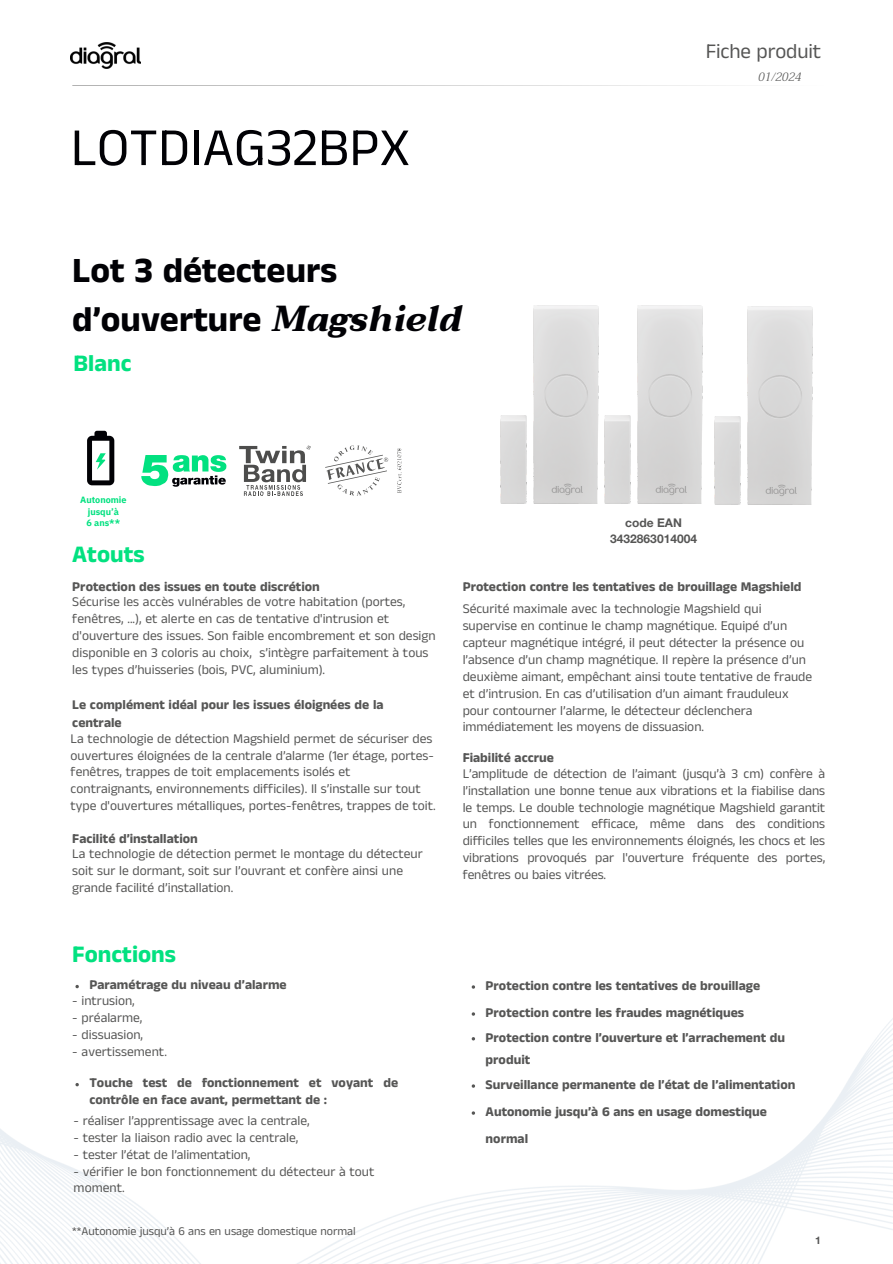
<style>
.page{position:relative;width:893px;height:1264px;background:#fff}
.page>*{position:absolute;margin:0;border:0;box-sizing:border-box;transform-origin:0 0}
.t1{font:54px "Anek Gurmukhi";color:#010105}
.t2{font:700 36px/49.5px "Anek Gurmukhi";color:#010105}
.t3{font:700 24px "Anek Gurmukhi";color:#02e180}
.t4{font:21px "Anek Gurmukhi";letter-spacing:-.005em;color:#565655}
.t5{font:13.5px/16.8px "Anek Gurmukhi";color:#565655}
.t6{font:700 13.5px/16.8px "Anek Gurmukhi";color:#565655}
.t7{font:12px "Anek Gurmukhi";letter-spacing:-.005em;color:#565655}
.t8{font:700 12px/16px "Helvetica Neue LTW1 G";color:#565655;text-align:center}
.t9{font:italic 300 12px "Taviraj";color:#565655}
.t10{font:700 10.5px "Helvetica Neue LTW1 G";color:#565655}
.t11{font:700 9px/11.2px "IBM Plex Sans";color:#02e180;text-align:center}
.s1{font-family:"Taviraj";font-style:italic}
</style>
<div class="page">
<hr style="left:72px;top:85px;width:757px;height:1px;background:#565655">
<img style="left:0;top:1015px;width:892px;height:248px">
<svg style="left:87px;top:431px;width:28px;height:55px"></svg>
<svg style="left:141px;top:455px;width:85px;height:31px"></svg>
<svg style="left:239px;top:445px;width:71px;height:51px"></svg>
<svg style="left:325px;top:445px;width:63px;height:50px"></svg>
<svg style="left:397px;top:448px;width:5px;height:45px"></svg>
<img style="left:71px;top:42px;width:69px;height:26px">
<img style="left:500px;top:305px;width:98px;height:198px">
<svg style="left:75px;top:1082px;width:4px;height:4px"></svg>
<svg style="left:471px;top:1037px;width:4px;height:3px"></svg>
<svg style="left:471px;top:1084px;width:4px;height:3px"></svg>
<svg style="left:471px;top:1111px;width:4px;height:3px"></svg>
<svg style="left:75px;top:984px;width:4px;height:4px"></svg>
<img style="left:604px;top:305px;width:98px;height:198px">
<img style="left:714px;top:306px;width:98px;height:198px">
<p class="t4" style="left:705px;top:42px;width:117px">Fiche produit</p>
<p class="t1" style="left:71px;top:125px;width:341px">LOTDIAG32BPX</p>
<p class="t2" style="left:72px;top:251px;width:391px">Lot 3 détecteurs d’ouverture <span class="s1">Magshield</span></p>
<h5 class="t3" style="left:74px;top:352px;width:59px">Blanc</h5>
<h6 class="t11" style="left:80px;top:494px;width:48px">Autonomie jusqu’à</h6>
<h6 class="t11" style="left:87px;top:517px;width:35px">6 ans**</h6>
<h3 class="t3" style="left:72px;top:544px;width:74px">Atouts</h3>
<h6 class="t9" style="left:758px;top:69px;width:45px">01/2024</h6>
<h6 class="t8" style="left:610px;top:516px;width:88px">code EAN<br>3432863014004</h6>
<h5 class="t6" style="left:72px;top:580px;width:249px">Protection des issues en toute discrétion</h5>
<h6 class="t6" style="left:462px;top:580px;width:340px">Protection contre les tentatives de brouillage Magshield</h6>
<h5 class="t5" style="left:72px;top:595px;width:365px">Sécurise les accès vulnérables de votre habitation (portes, fenêtres, ...), et alerte en cas de tentative d'intrusion et d'ouverture des issues. Son faible encombrement et son design disponible en 3 coloris au choix, s’intègre parfaitement à tous les types d’huisseries (bois, PVC, aluminium).</h5>
<h6 class="t5" style="left:462px;top:603px;width:351px">Sécurité maximale avec la technologie Magshield qui supervise en continue le champ magnétique. Equipé d’un capteur magnétique intégré, il peut détecter la présence ou l’absence d’un champ magnétique. Il repère la présence d’un deuxième aimant, empêchant ainsi toute tentative de fraude et d’intrusion. En cas d’utilisation d’un aimant frauduleux pour contourner l’alarme, le détecteur déclenchera immédiatement les moyens de dissuasion.</h6>
<h3 class="t6" style="left:72px;top:698px;width:313px;line-height:18px">Le complément idéal pour les issues éloignées de la centrale</h3>
<h6 class="t5" style="left:71px;top:732px;width:366px">La technologie de détection Magshield permet de sécuriser des ouvertures éloignées de la centrale d’alarme (1er étage, portes&shy;fenêtres, trappes de toit emplacements isolés et contraignants, environnements difficiles). Il s’installe sur tout type d'ouvertures métalliques, portes-fenêtres, trappes de toit.</h6>
<h6 class="t6" style="left:462px;top:751px;width:93px">Fiabilité accrue</h6>
<h5 class="t5" style="left:462px;top:767px;width:364px;text-align:justify">L’amplitude de détection de l’aimant (jusqu’à 3 cm) confère à l’installation une bonne tenue aux vibrations et la fiabilise dans le temps. Le double technologie magnétique Magshield garantit un fonctionnement efficace, même dans des conditions difficiles telles que les environnements éloignés, les chocs et les vibrations provoqués par l'ouverture fréquente des portes, fenêtres ou baies vitrées.</h5>
<h5 class="t6" style="left:72px;top:832px;width:127px">Facilité d’installation</h5>
<h6 class="t5" style="left:72px;top:848px;width:352px">La technologie de détection permet le montage du détecteur soit sur le dormant, soit sur l’ouvrant et confère ainsi une grande facilité d’installation.</h6>
<p class="t3" style="left:72px;top:943px;width:105px">Fonctions</p>
<h6 class="t6" style="left:89px;top:978px;width:199px">Paramétrage du niveau d’alarme</h6>
<p class="t5" style="left:72px;top:994px;width:64px">- intrusion,</p>
<p class="t5" style="left:72px;top:1011px;width:72px">- préalarme,</p>
<p class="t5" style="left:72px;top:1028px;width:72px">- dissuasion,</p>
<p class="t5" style="left:72px;top:1045px;width:96px">- avertissement.</p>
<h2 class="t6" style="left:89px;top:1077px;width:310px">Touche test de fonctionnement et voyant de contrôle en face avant, permettant de :</h2>
<p class="t5" style="left:74px;top:1114px;width:237px">- réaliser l’apprentissage avec la centrale,</p>
<p class="t5" style="left:74px;top:1131px;width:226px">- tester la liaison radio avec la centrale,</p>
<p class="t5" style="left:74px;top:1148px;width:178px">- tester l’état de l’alimentation,</p>
<p class="t5" style="left:74px;top:1164px;width:302px">- vérifier le bon fonctionnement du détecteur à tout moment.</p>
<h6 class="t7" style="left:72px;top:1225px;width:285px">**Autonomie jusqu’à 6 ans en usage domestique normal</h6>
<h2 class="t6" style="left:485px;top:979px;width:276px">Protection contre les tentatives de brouillage</h2>
<p class="t6" style="left:485px;top:1006px;width:260px">Protection contre les fraudes magnétiques</p>
<p class="t6" style="left:485px;top:1028px;width:301px;line-height:22.5px">Protection contre l’ouverture et l’arrachement du produit</p>
<h3 class="t6" style="left:485px;top:1078px;width:311px">Surveillance permanente de l’état de l’alimentation</h3>
<p class="t6" style="left:485px;top:1100px;width:283px;line-height:27px">Autonomie jusqu’à 6 ans en usage domestique normal</p>
<h1 class="t10" style="left:815px;top:1235px;width:7px">1</h1>
</div>
